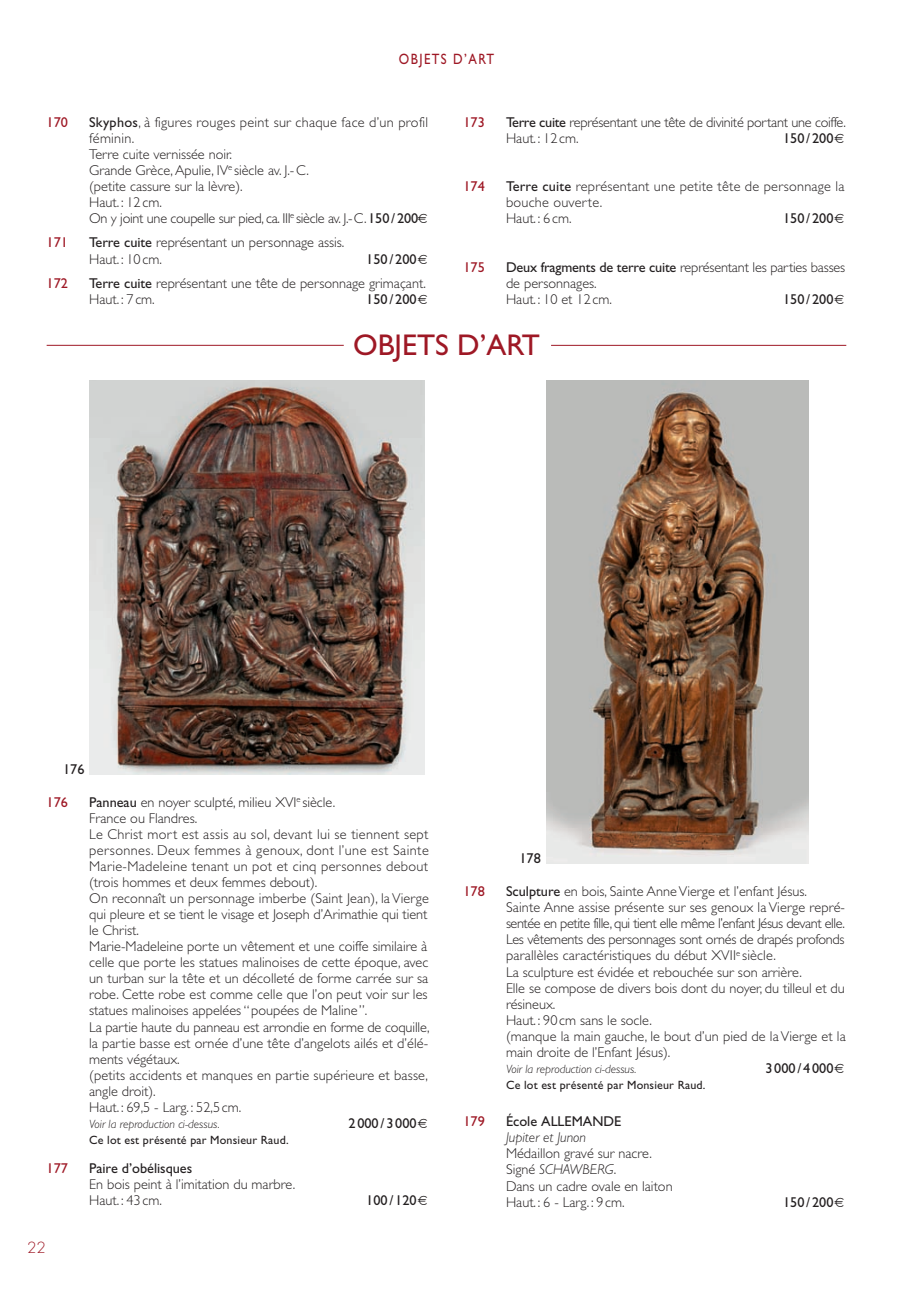
<style>
.page{position:relative;width:906px;height:1293px;background:#fff}
.page>*{position:absolute;margin:0;border:0;box-sizing:border-box;transform-origin:0 0}
.t1{font:30px "Gill Sans";color:#9e1825}
.t2{font:15px "Gill Sans";letter-spacing:.11em;color:#9e1825;scale:.85 1}
.t3{font:300 15px "Futura";color:#9e1825}
.t4{font:300 14.25px/16px "Gill Sans";color:#231f20}
.t5{font:14.25px "Gill Sans";color:#231f20}
.t6{font:300 14.25px/16px "Gill Sans";letter-spacing:-.02em;color:#231f20}
.t7{font:14.25px "Gill Sans";color:#9e1825}
.t8{font:italic 300 14.25px "Gill Sans";color:#231f20}
.t9{font:12px "Gill Sans";letter-spacing:.015em;color:#231f20}
.t10{font:italic 300 12px "Gill Sans";color:#231f20}
.s1{font-weight:400}
.s2{font-style:italic}
</style>
<div class="page">
<hr style="left:47px;top:345px;width:297px;height:1px;background:#9e1825">
<hr style="left:551px;top:345px;width:295px;height:1px;background:#9e1825">
<img style="left:90px;top:381px;width:334px;height:393px">
<img style="left:546px;top:381px;width:262px;height:482px">
<p class="t2" style="left:399px;top:54px;width:113px">OBJETS D’ART</p>
<p class="t7" style="left:47px;top:117px;width:23px">170</p>
<p class="t4" style="left:89px;top:115px;width:340px"><span class="s1">Skyphos</span>, à figures rouges peint sur chaque face d’un profil féminin.<br>Terre cuite vernissée noir.<br>Grande Grèce, Apulie, IV<sup>e</sup> siècle av. J.-C.<br>(petite cassure sur la lèvre).<br>Haut. : 12 cm.<br>On y joint une coupelle sur pied, ca. III<sup>e</sup> siècle av. J.-C.<span class="s1">150 / 200</span></p>
<p class="t7" style="left:47px;top:238px;width:23px">171</p>
<p class="t4" style="left:89px;top:236px;width:257px"><span class="s1">Terre cuite</span> représentant un personnage assis.<br>Haut. : 10 cm.</p>
<p class="t5" style="left:366px;top:254px;width:52px">150 / 200</p>
<p class="t7" style="left:47px;top:278px;width:23px">172</p>
<p class="t4" style="left:89px;top:277px;width:338px"><span class="s1">Terre cuite</span> représentant une tête de personnage grimaçant.<br>Haut. : 7 cm.</p>
<p class="t5" style="left:366px;top:294px;width:52px">150 / 200</p>
<p class="t7" style="left:463px;top:117px;width:23px">173</p>
<p class="t6" style="left:506px;top:115px;width:341px"><span class="s1">Terre cuite</span> représentant une tête de divinité portant une coiffe.<br>Haut. : 12 cm.</p>
<p class="t5" style="left:783px;top:133px;width:52px">150 / 200</p>
<p class="t7" style="left:463px;top:181px;width:23px">174</p>
<p class="t4" style="left:506px;top:180px;width:340px"><span class="s1">Terre cuite</span> représentant une petite tête de personnage la bouche ouverte.<br>Haut. : 6 cm.</p>
<p class="t5" style="left:783px;top:213px;width:52px">150 / 200</p>
<p class="t7" style="left:463px;top:262px;width:23px">175</p>
<p class="t4" style="left:506px;top:261px;width:341px"><span class="s1">Deux fragments de terre cuite</span> représentant les parties basses de personnages.<br>Haut. : 10 et 12 cm.</p>
<p class="t5" style="left:783px;top:294px;width:52px">150 / 200</p>
<p class="t5" style="left:63px;top:764px;width:23px">176</p>
<h1 class="t1" style="left:353px;top:334px;width:188px">OBJETS D’ART</h1>
<p class="t7" style="left:47px;top:797px;width:23px">176</p>
<p class="t4" style="left:89px;top:795px;width:342px"><span class="s1">Panneau</span> en noyer sculpté, milieu XVI<sup>e</sup> siècle.<br>France ou Flandres.<br>Le Christ mort est assis au sol, devant lui se tiennent sept personnes. Deux femmes à genoux, dont l’une est Sainte Marie-Madeleine tenant un pot et cinq personnes debout (trois hommes et deux femmes debout).<br>On reconnaît un personnage imberbe (Saint Jean), la Vierge qui pleure et se tient le visage et Joseph d’Arimathie qui tient le Christ.<br>Marie-Madeleine porte un vêtement et une coiffe similaire à celle que porte les statues malinoises de cette époque, avec un turban sur la tête et un décolleté de forme carrée sur sa robe. Cette robe est comme celle que l’on peut voir sur les statues malinoises appelées “poupées de Maline”.<br>La partie haute du panneau est arrondie en forme de coquille, la partie basse est ornée d’une tête d’angelots ailés et d’élé - ments végétaux.<br>(petits accidents et manques en partie supérieure et basse, angle droit).<br>Haut. : 69,5 - Larg. : 52,5 cm.</p>
<p class="t10" style="left:89px;top:1119px;width:132px">Voir la reproduction ci-dessus.</p>
<p class="t5" style="left:348px;top:1118px;width:70px">2 000 / 3 000</p>
<p class="t9" style="left:89px;top:1135px;width:201px">Ce lot est présenté par Monsieur Raud.</p>
<p class="t7" style="left:47px;top:1163px;width:23px">177</p>
<p class="t5" style="left:89px;top:1163px;width:105px">Paire d’obélisques</p>
<p class="t4" style="left:89px;top:1177px;width:207px">En bois peint à l’imitation du marbre.<br>Haut. : 43 cm.</p>
<p class="t5" style="left:366px;top:1195px;width:52px">100 / 120</p>
<p class="t3" style="left:27px;top:1240px;width:20px">22</p>
<p class="t5" style="left:519px;top:853px;width:23px">178</p>
<p class="t7" style="left:463px;top:886px;width:23px">178</p>
<p class="t4" style="left:506px;top:885px;width:341px"><span class="s1">Sculpture</span> en bois, Sainte Anne Vierge et l’enfant Jésus.<br>Sainte Anne assise présente sur ses genoux la Vierge repré - sentée en petite fille, qui tient elle même l’enfant Jésus devant elle.<br>Les vêtements des personnages sont ornés de drapés profonds parallèles caractéristiques du début XVII<sup>e</sup> siècle.<br>La sculpture est évidée et rebouchée sur son arrière.<br>Elle se compose de divers bois dont du noyer, du tilleul et du résineux.<br>Haut.: 90 cm sans le socle.<br>(manque la main gauche, le bout d’un pied de la Vierge et la main droite de l’Enfant Jésus).</p>
<p class="t10" style="left:506px;top:1064px;width:132px">Voir la reproduction ci-dessus.</p>
<p class="t5" style="left:765px;top:1063px;width:70px">3 000 / 4 000</p>
<p class="t9" style="left:506px;top:1080px;width:201px">Ce lot est présenté par Monsieur Raud.</p>
<p class="t7" style="left:463px;top:1116px;width:23px">179</p>
<p class="t5" style="left:506px;top:1116px;width:117px">École ALLEMANDE</p>
<p class="t8" style="left:506px;top:1132px;width:82px">Jupiter et Junon</p>
<p class="t4" style="left:506px;top:1147px;width:168px">Médaillon gravé sur nacre.<br>Signé <span class="s2">SCHAWBERG</span>.<br>Dans un cadre ovale en laiton<br>Haut.: 6 - Larg.: 9 cm.</p>
<p class="t5" style="left:783px;top:1196px;width:52px">150 / 200</p>
</div>
